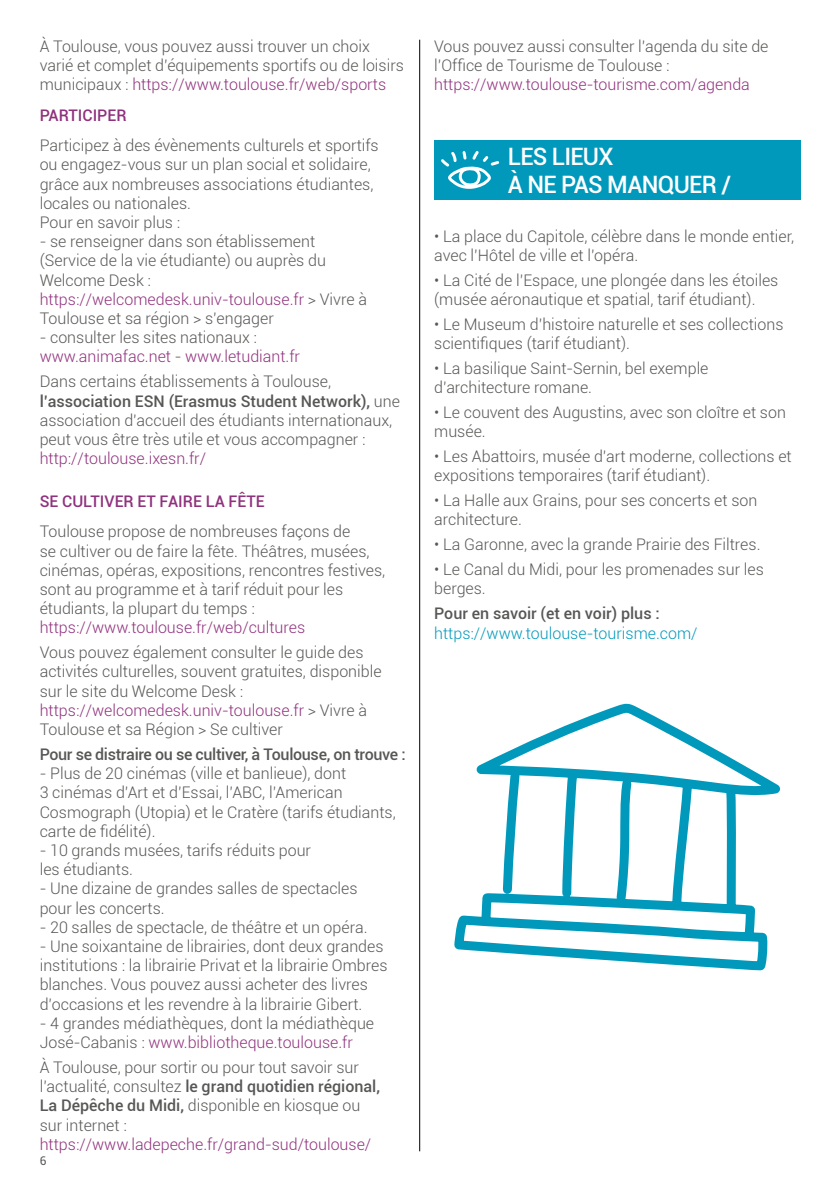
<style>
.page{position:relative;width:840px;height:1191px;background:#fff}
.page>*{position:absolute;margin:0;border:0;box-sizing:border-box;transform-origin:0 0}
.t1{font:500 24px/28px "Roboto";letter-spacing:-.03em;color:#fff}
.light_gris{font:300 16px/19.2px "Roboto";color:#575756}
.LIGHT_GRIS_SS_ESPACE{font:300 16px/19.2px "Roboto";color:#575756}
.light_gris-2{font:300 16px/19.2px "Roboto";color:#90317d}
.LIGHT_GRIS_SS_ESPACE-2{font:300 16px/19.2px "Roboto";color:#90317d}
.light_gris-3{font:300 16px/19.2px "Roboto";color:#0099bc}
.LIGHT_GRIS_SS_ESPACE-3{font:500 16px "Roboto";letter-spacing:-.02em;color:#575756}
.medium_cap{font:500 16px "Roboto";color:#90317d}
.LIGHT_GRIS_SS_ESPACE-4{font:12px "Roboto";color:#575756}
.s1{color:#90317d}
.s2{color:#575756}
.s3{font-weight:500}
.s4{font-weight:500;color:#575756}
</style>
<div class="page">
<hr style="left:419px;top:40px;width:1px;height:1111px;background:#000">
<div style="left:434px;top:140px;width:365px;height:60px;background:#0099bc"></div>
<svg style="left:441px;top:151px;width:59px;height:38px"></svg>
<svg style="left:454px;top:703px;width:326px;height:268px"></svg>
<p class="light_gris" style="left:40px;top:36px;width:365px">À Toulouse, vous pouvez aussi trouver un choix varié et complet d’équipements sportifs ou de loisirs municipaux : <span class="s1">https://www.toulouse.fr/web/sports</span></p>
<p class="medium_cap" style="left:40px;top:104px;width:88px">PARTICIPER</p>
<p class="LIGHT_GRIS_SS_ESPACE" style="left:40px;top:135px;width:340px">Participez à des évènements culturels et sportifs ou engagez-vous sur un plan social et solidaire, grâce aux nombreuses associations étudiantes, locales ou nationales.</p>
<p class="LIGHT_GRIS_SS_ESPACE" style="left:40px;top:212px;width:142px">Pour en savoir plus :</p>
<p class="LIGHT_GRIS_SS_ESPACE" style="left:40px;top:231px;width:287px">- se renseigner dans son établissement (Service de la vie étudiante) ou auprès du<br>Welcome Desk :</p>
<p class="LIGHT_GRIS_SS_ESPACE-2" style="left:40px;top:289px;width:328px">https://welcomedesk.univ-toulouse.fr <span class="s2">&gt; Vivre à<br>Toulouse et sa région &gt; s’engager</span></p>
<p class="LIGHT_GRIS_SS_ESPACE" style="left:40px;top:327px;width:218px">- consulter les sites nationaux :</p>
<p class="light_gris-2" style="left:40px;top:347px;width:262px">www.animafac.net <span class="s2">-</span> www.letudiant.fr</p>
<p class="light_gris" style="left:40px;top:371px;width:361px">Dans certains établissements à Toulouse, <span class="s3">l’association ESN (Erasmus Student Network),</span> une association d’accueil des étudiants internationaux, peut vous être très utile et vous accompagner : <span class="s1">http://toulouse.ixesn.fr/</span></p>
<p class="medium_cap" style="left:40px;top:490px;width:226px">SE CULTIVER ET FAIRE LA FÊTE</p>
<p class="light_gris" style="left:40px;top:521px;width:347px">Toulouse propose de nombreuses façons de<br>se cultiver ou de faire la fête. Théâtres, musées, cinémas, opéras, expositions, rencontres festives, sont au programme et à tarif réduit pour les étudiants, la plupart du temps : <span class="s1">https://www.toulouse.fr/web/cultures</span></p>
<p class="LIGHT_GRIS_SS_ESPACE" style="left:40px;top:642px;width:343px">Vous pouvez également consulter le guide des activités culturelles, souvent gratuites, disponible sur le site du Welcome Desk :</p>
<p class="light_gris-2" style="left:40px;top:700px;width:328px">https://welcomedesk.univ-toulouse.fr <span class="s2">&gt; Vivre à<br>Toulouse et sa Région &gt; Se cultiver</span></p>
<p class="LIGHT_GRIS_SS_ESPACE-3" style="left:40px;top:743px;width:367px">Pour se distraire ou se cultiver, à Toulouse, on trouve :</p>
<p class="LIGHT_GRIS_SS_ESPACE" style="left:40px;top:763px;width:357px">- Plus de 20 cinémas (ville et banlieue), dont<br>3 cinémas d’Art et d’Essai, l’ABC, l’American Cosmograph (Utopia) et le Cratère (tarifs étudiants, carte de fidélité).</p>
<p class="LIGHT_GRIS_SS_ESPACE" style="left:40px;top:840px;width:273px">- 10 grands musées, tarifs réduits pour les étudiants.</p>
<p class="LIGHT_GRIS_SS_ESPACE" style="left:40px;top:878px;width:319px">- Une dizaine de grandes salles de spectacles pour les concerts.</p>
<p class="LIGHT_GRIS_SS_ESPACE" style="left:40px;top:917px;width:329px">- 20 salles de spectacle, de théâtre et un opéra.</p>
<p class="LIGHT_GRIS_SS_ESPACE" style="left:40px;top:936px;width:349px">- Une soixantaine de librairies, dont deux grandes institutions : la librairie Privat et la librairie Ombres blanches. Vous pouvez aussi acheter des livres d’occasions et les revendre à la librairie Gibert.</p>
<p class="light_gris" style="left:40px;top:1013px;width:336px">- 4 grandes médiathèques, dont la médiathèque<br>José-Cabanis : <span class="s1">www.bibliotheque.toulouse.fr</span></p>
<p class="LIGHT_GRIS_SS_ESPACE" style="left:40px;top:1057px;width:341px">À Toulouse, pour sortir ou pour tout savoir sur l’actualité, consultez <span class="s3">le grand quotidien régional, La Dépêche du Midi,</span> disponible en kiosque ou sur internet : <span class="s1">https://www.ladepeche.fr/grand-sud/toulouse/</span></p>
<p class="LIGHT_GRIS_SS_ESPACE-4" style="left:40px;top:1152px;width:8px">6</p>
<p class="light_gris" style="left:434px;top:36px;width:336px">Vous pouvez aussi consulter l’agenda du site de l’Office de Tourisme de Toulouse : <span class="s1">https://www.toulouse-tourisme.com/agenda</span></p>
<p class="t1" style="left:507px;top:142px;width:224px">LES LIEUX<br>À NE PAS MANQUER /</p>
<p class="light_gris" style="left:434px;top:226px;width:361px">• La place du Capitole, célèbre dans le monde entier, avec l’Hôtel de ville et l’opéra.</p>
<p class="light_gris" style="left:434px;top:270px;width:345px">• La Cité de l’Espace, une plongée dans les étoiles (musée aéronautique et spatial, tarif étudiant).</p>
<p class="light_gris" style="left:434px;top:314px;width:350px">• Le Museum d’histoire naturelle et ses collections scientifiques (tarif étudiant).</p>
<p class="light_gris" style="left:434px;top:358px;width:276px">• La basilique Saint-Sernin, bel exemple d’architecture romane.</p>
<p class="light_gris" style="left:434px;top:402px;width:353px">• Le couvent des Augustins, avec son cloître et son musée.</p>
<p class="light_gris" style="left:434px;top:446px;width:359px">• Les Abattoirs, musée d’art moderne, collections et expositions temporaires (tarif étudiant).</p>
<p class="light_gris" style="left:434px;top:490px;width:324px">• La Halle aux Grains, pour ses concerts et son architecture.</p>
<p class="light_gris" style="left:434px;top:534px;width:327px">• La Garonne, avec la grande Prairie des Filtres.</p>
<p class="light_gris" style="left:434px;top:559px;width:331px">• Le Canal du Midi, pour les promenades sur les berges.</p>
<p class="light_gris-3" style="left:434px;top:603px;width:265px"><span class="s4">Pour en savoir (et en voir) plus : </span>https://www.toulouse-tourisme.com/</p>
</div>
